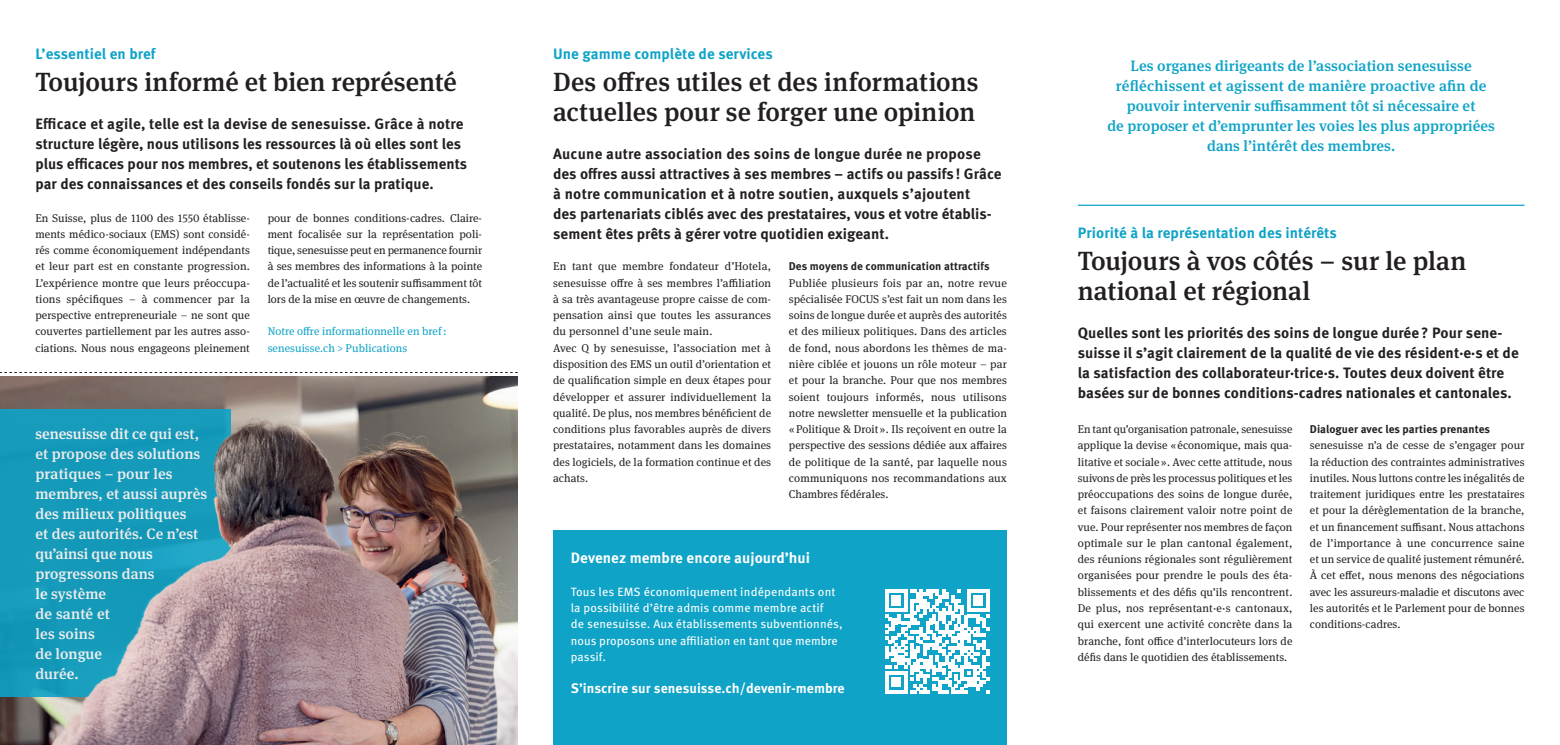
<style>
.page{position:relative;width:1560px;height:745px;background:#fff}
.page>*{position:absolute;margin:0;border:0;box-sizing:border-box;transform-origin:0 0}
.t1{font:500 26.25px/30px "Meta Serif OT";color:#231f20}
.t2{font:700 15px/20px "Meta OT";letter-spacing:.005em;color:#231f20}
.t3{font:500 15px/20px "Meta Serif OT";letter-spacing:.005em;color:#0ea3c7;text-align:center}
.t4{font:500 15px/20px "Meta Serif OT";letter-spacing:.005em;color:#fff}
.t5{font:700 15px "Meta OT";letter-spacing:.005em;color:#0ea3c7}
.t6{font:700 15px "Meta OT";letter-spacing:.005em;color:#fff}
.t7{font:700 13.75px "Meta OT";letter-spacing:.005em;color:#fff}
.t8{font:12px/16.2px "Meta OT";letter-spacing:.01em;color:#fff}
.t9{font:11.25px/16.2px "Meta Serif OT";letter-spacing:.005em;color:#231f20;text-align:justify}
.t10{font:700 11.25px "Meta OT";letter-spacing:.005em;color:#231f20}
.t11{font:11.25px/16.2px "Meta Serif OT";letter-spacing:.005em;color:#0ea3c7}
</style>
<div class="page">
<img style="left:0;top:376px;width:517px;height:368px">
<div style="left:0;top:409px;width:230px;height:287px;background:#169aba"></div>
<img style="left:61px;top:376px;width:396px;height:326px">
<div style="left:553px;top:530px;width:453px;height:214px;background:#0ea3c7"></div>
<svg style="left:885px;top:589px;width:104px;height:104px"></svg>
<hr style="left:1077px;top:204px;width:447px;height:2px;background:#0ea3c7">
<svg style="left:0;top:372px;width:517px;height:1px"></svg>
<h2 class="t5" style="left:35px;top:44px;width:122px">L’essentiel en bref</h2>
<h2 class="t5" style="left:553px;top:44px;width:221px">Une gamme complète de services</h2>
<h1 class="t1" style="left:35px;top:67px;width:423px">Toujours informé et bien représenté</h1>
<h1 class="t1" style="left:553px;top:67px;width:427px">Des offres utiles et des informations actuelles pour se forger une opinion</h1>
<p class="t2" style="left:35px;top:114px;width:433px">Efficace et agile, telle est la devise de senesuisse. Grâce à notre structure légère, nous utilisons les ressources là où elles sont les plus efficaces pour nos membres, et soutenons les établissements par des connaissances et des conseils fondés sur la pratique.</p>
<p class="t2" style="left:553px;top:144px;width:450px">Aucune autre association des soins de longue durée ne propose des offres aussi attractives à ses membres – actifs ou passifs ! Grâce à notre communication et à notre soutien, auxquels s’ajoutent<br>des partenariats ciblés avec des prestataires, vous et votre établis&shy;sement êtes prêts à gérer votre quotidien exigeant.</p>
<p class="t9" style="left:35px;top:209px;width:216px">En Suisse, plus de 1100 des 1550 établisse&shy;ments médico-sociaux (EMS) sont considé&shy;rés comme économiquement indépendants et leur part est en constante progression.<br>L’expérience montre que leurs préoccupa&shy;tions spécifiques – à commencer par la perspective entrepreneuriale – ne sont que couvertes partiellement par les autres asso&shy;ciations. Nous nous engageons pleinement</p>
<p class="t9" style="left:268px;top:209px;width:216px">pour de bonnes conditions-cadres. Claire&shy;ment focalisée sur la représentation poli&shy;tique, senesuisse peut en permanence fournir à ses membres des informations à la pointe de l’actualité et les soutenir suffisamment tôt lors de la mise en œuvre de changements.</p>
<p class="t9" style="left:553px;top:258px;width:219px;text-align:left">En tant que membre fondateur d’Hotela, senesuisse offre à ses membres l’affiliation à sa très avantageuse propre caisse de com&shy;pensation ainsi que toutes les assurances du personnel d’une seule main.<br>Avec Q by senesuisse, l’association met à disposition des EMS un outil d’orientation et de qualification simple en deux étapes pour développer et assurer individuellement la qualité. De plus, nos membres bénéficient de conditions plus favorables auprès de divers prestataires, notamment dans les domaines des logiciels, de la formation continue et des achats.</p>
<p class="t10" style="left:788px;top:259px;width:202px">Des moyens de communication attractifs</p>
<p class="t9" style="left:788px;top:274px;width:219px">Publiée plusieurs fois par an, notre revue spécialisée FOCUS s’est fait un nom dans les soins de longue durée et auprès des autorités et des milieux politiques. Dans des articles de fond, nous abordons les thèmes de ma&shy;nière ciblée et jouons un rôle moteur – par et pour la branche. Pour que nos membres soient toujours informés, nous utilisons notre newsletter mensuelle et la publication «Politique &amp; Droit ». Ils reçoivent en outre la perspective des sessions dédiée aux affaires de politique de la santé, par laquelle nous communiquons nos recommandations aux Chambres fédérales.</p>
<p class="t11" style="left:268px;top:323px;width:180px">Notre offre informationnelle en bref: senesuisse.ch &gt; Publications</p>
<h2 class="t4" style="left:35px;top:423px;width:173px">senesuisse dit ce qui est, et propose des solutions pratiques – pour les membres, et aussi auprès des milieux politiques<br>et des autorités. Ce n’est qu’ainsi que nous progressons dans<br>le système<br>de santé et<br>les soins<br>de longue<br>durée.</h2>
<h2 class="t6" style="left:570px;top:548px;width:241px">Devenez membre encore aujourd’hui</h2>
<p class="t8" style="left:570px;top:583px;width:273px">Tous les EMS économiquement indépendants ont la possibilité d’être admis comme membre actif<br>de senesuisse. Aux établissements subventionnés, nous proposons une affiliation en tant que membre passif.</p>
<p class="t7" style="left:570px;top:679px;width:275px">S’inscrire sur senesuisse.ch/devenir-membre</p>
<p class="t3" style="left:1107px;top:56px;width:389px">Les organes dirigeants de l’association senesuisse réfléchissent et agissent de manière proactive afin de pouvoir intervenir suffisamment tôt si nécessaire et<br>de proposer et d’emprunter les voies les plus appropriées dans l’intérêt des membres.</p>
<h2 class="t5" style="left:1077px;top:223px;width:260px">Priorité à la représentation des intérêts</h2>
<h1 class="t1" style="left:1077px;top:246px;width:390px">Toujours à vos côtés – sur le plan national et régional</h1>
<p class="t2" style="left:1077px;top:322px;width:442px">Quelles sont les priorités des soins de longue durée ? Pour sene&shy;suisse il s’agit clairement de la qualité de vie des résident·e·s et de la satisfaction des collaborateur·trice·s. Toutes deux doivent être basées sur de bonnes conditions-cadres nationales et cantonales.</p>
<p class="t9" style="left:1077px;top:420px;width:216px">En tant qu’organisation patronale, senesuisse applique la devise « économique, mais qua&shy;litative et sociale ». Avec cette attitude, nous suivons de près les processus politiques et les préoccupations des soins de longue durée, et faisons clairement valoir notre point de vue. Pour représenter nos membres de façon optimale sur le plan cantonal également, des réunions régionales sont régulièrement organisées pour prendre le pouls des éta&shy;blissements et des défis qu’ils rencontrent.<br>De plus, nos représentant·e·s cantonaux, qui exercent une activité concrète dans la branche, font office d’interlocuteurs lors de défis dans le quotidien des établissements.</p>
<p class="t10" style="left:1309px;top:421px;width:181px">Dialoguer avec les parties prenantes</p>
<p class="t9" style="left:1309px;top:437px;width:216px">senesuisse n’a de cesse de s’engager pour la réduction des contraintes administratives inutiles. Nous luttons contre les inégalités de traitement juridiques entre les prestataires et pour la dérèglementation de la branche, et un financement suffisant. Nous attachons de l’importance à une concurrence saine et un service de qualité justement rémunéré.<br>À cet effet, nous menons des négociations avec les assureurs-maladie et discutons avec les autorités et le Parlement pour de bonnes conditions-cadres.</p>
</div>
